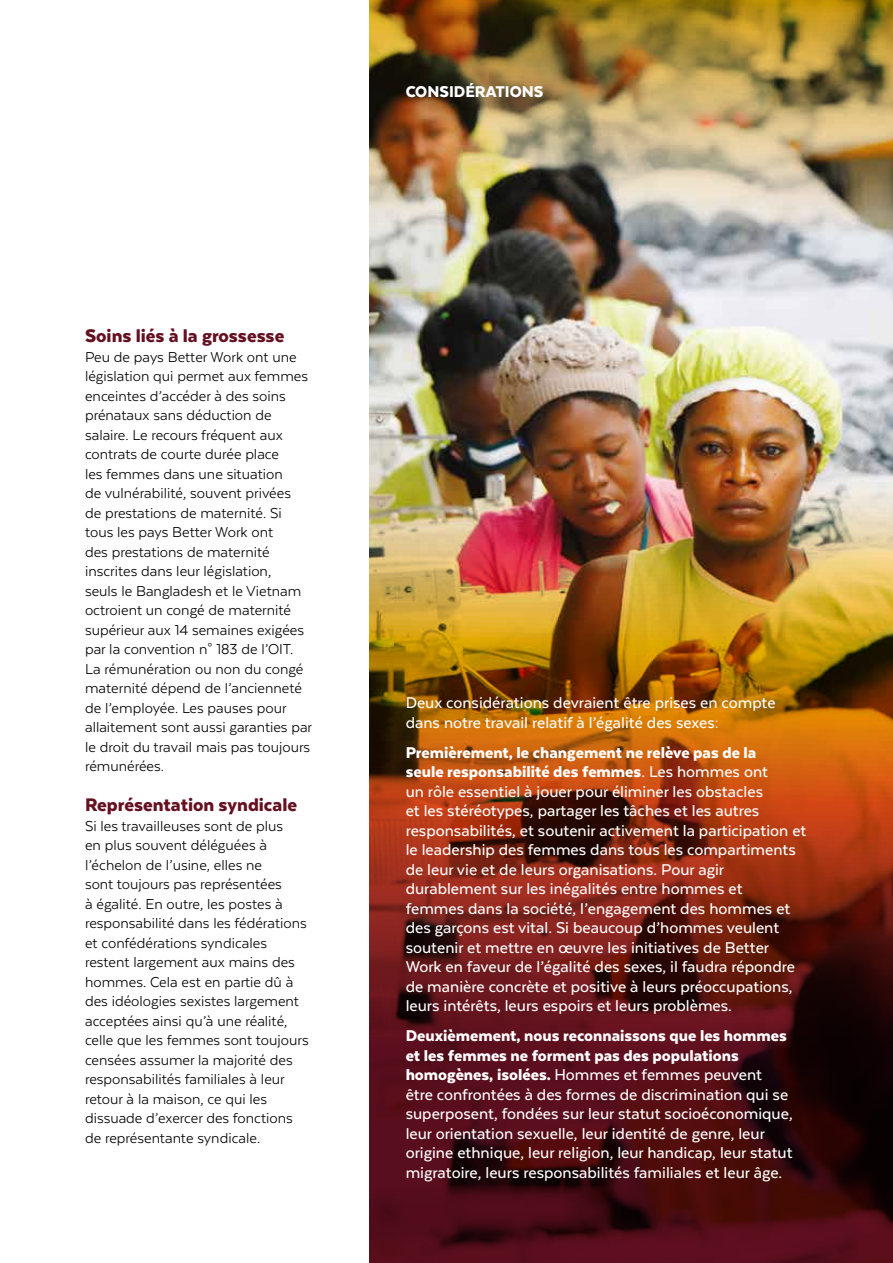
<style>
.page{position:relative;width:893px;height:1263px;background:#fff}
.page>*{position:absolute;margin:0;border:0;box-sizing:border-box;transform-origin:0 0}
.t1{font:900 21px "Texta";color:#651021}
.t2{font:500 18px/19.5px "Texta";color:#fff}
.t3{font:900 18px "Texta";color:#fff}
.t4{font:16.5px/19.5px "Texta";color:#000}
.s1{font-weight:900}
</style>
<div class="page">
<img style="left:370px;top:0;width:523px;height:1263px">
<p class="t1" style="left:85px;top:325px;width:201px">Soins liés à la grossesse</p>
<p class="t4" style="left:85px;top:348px;width:229px">Peu de pays Better Work ont une législation qui permet aux femmes enceintes d’accéder à des soins prénataux sans déduction de salaire. Le recours fréquent aux contrats de courte durée place<br>les femmes dans une situation<br>de vulnérabilité, souvent privées<br>de prestations de maternité. Si tous les pays Better Work ont<br>des prestations de maternité inscrites dans leur législation,<br>seuls le Bangladesh et le Vietnam octroient un congé de maternité supérieur aux 14 semaines exigées par la convention n° 183 de l’OIT.<br>La rémunération ou non du congé maternité dépend de l’ancienneté de l’employée. Les pauses pour allaitement sont aussi garanties par le droit du travail mais pas toujours rémunérées.</p>
<p class="t1" style="left:85px;top:795px;width:214px">Représentation syndicale</p>
<p class="t4" style="left:85px;top:817px;width:225px">Si les travailleuses sont de plus<br>en plus souvent déléguées à l’échelon de l’usine, elles ne<br>sont toujours pas représentées<br>à égalité. En outre, les postes à responsabilité dans les fédérations et confédérations syndicales restent largement aux mains des hommes. Cela est en partie dû à des idéologies sexistes largement acceptées ainsi qu’à une réalité, celle que les femmes sont toujours censées assumer la majorité des responsabilités familiales à leur retour à la maison, ce qui les dissuade d’exercer des fonctions de représentante syndicale.</p>
<p class="t3" style="left:406px;top:83px;width:139px">CONSIDÉRATIONS</p>
<p class="t2" style="left:406px;top:694px;width:372px">Deux considérations devraient être prises en compte dans notre travail relatif à l’égalité des sexes:</p>
<p class="t2" style="left:406px;top:743px;width:402px"><span class="s1">Premièrement, le changement ne relève pas de la<br>seule responsabilité des femmes</span>. Les hommes ont<br>un rôle essentiel à jouer pour éliminer les obstacles<br>et les stéréotypes, partager les tâches et les autres responsabilités, et soutenir activement la participation et le leadership des femmes dans tous les compartiments de leur vie et de leurs organisations. Pour agir durablement sur les inégalités entre hommes et<br>femmes dans la société, l’engagement des hommes et des garçons est vital. Si beaucoup d’hommes veulent soutenir et mettre en œuvre les initiatives de Better Work en faveur de l’égalité des sexes, il faudra répondre de manière concrète et positive à leurs préoccupations, leurs intérêts, leurs espoirs et leurs problèmes.</p>
<p class="t2" style="left:406px;top:1027px;width:389px"><span class="s1">Deuxièmement, nous reconnaissons que les hommes et les femmes ne forment pas des populations homogènes, isolées.</span> Hommes et femmes peuvent être confrontées à des formes de discrimination qui se superposent, fondées sur leur statut socioéconomique, leur orientation sexuelle, leur identité de genre, leur origine ethnique, leur religion, leur handicap, leur statut migratoire, leurs responsabilités familiales et leur âge.</p>
</div>
